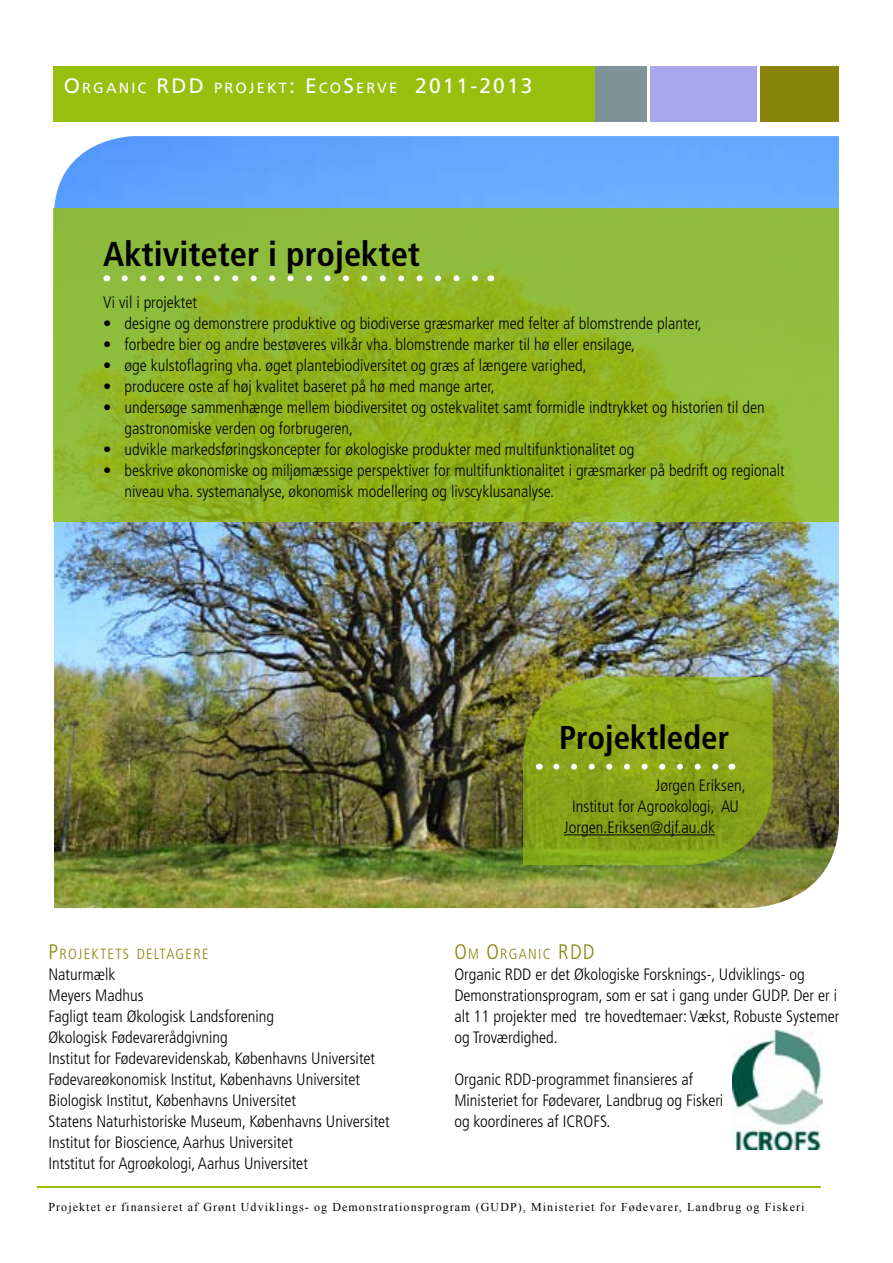
<style>
.page{position:relative;width:893px;height:1263px;background:#fff}
.page>*{position:absolute;margin:0;border:0;box-sizing:border-box;transform-origin:0 0}
.t1{font:700 condensed 34.5px "Frutiger LT Std";color:#000}
.t2{font:700 condensed 33px "Frutiger LT Std";color:#000}
.t3{font:300 condensed 16.5px/21px "Frutiger LT Std";color:#000}
.t4{font:14.7px "Frutiger LT Std";letter-spacing:.145em;color:#fff}
.t5{font:300 condensed 14.7px "Frutiger LT Std";letter-spacing:.085em;color:#89840c}
.t6{font:12px "Times New Roman";letter-spacing:.09em;color:#000}
.s1{font-size:21px}
</style>
<div class="page">
<div style="left:54px;top:66px;width:785px;height:55px;background:#97bf0d"></div>
<img style="left:54px;top:136px;width:785px;height:772px">
<svg style="left:523px;top:677px;width:250px;height:188px;background:#89a21d"></svg>
<hr style="left:564px;top:834px;width:151px;height:1px;background:#000">
<hr style="left:37px;top:1186px;width:783px;height:2px;background:#97bf0d">
<div style="left:601px;top:66px;width:238px;height:55px;background:#fff"></div>
<div style="left:595px;top:66px;width:51px;height:55px;background:#7f9298"></div>
<div style="left:650px;top:66px;width:107px;height:55px;background:#a8a7ed"></div>
<div style="left:760px;top:66px;width:79px;height:55px;background:#89840c"></div>
<svg style="left:54px;top:208px;width:785px;height:314px;background:#90b72c"></svg>
<svg style="left:125px;top:275px;width:356px;height:6px"></svg>
<svg style="left:556px;top:764px;width:167px;height:6px"></svg>
<img style="left:732px;top:1031px;width:91px;height:118px">
<p class="t4" style="left:64px;top:79px;width:470px"><span class="s1">O</span>RGANIC <span class="s1">RDD</span> PROJEKT<span class="s1">: E</span> CO<span class="s1">S</span>ERVE <span class="s1">2011-2013</span></p>
<h1 class="t1" style="left:103px;top:234px;width:318px">Aktiviteter i projektet</h1>
<p class="t3" style="left:103px;top:292px;width:95px">Vi vil i projektet</p>
<p class="t3" style="left:103px;top:313px;width:600px">• designe og demonstrere produktive og biodiverse græsmarker med felter af blomstrende planter,</p>
<p class="t3" style="left:103px;top:334px;width:533px">• forbedre bier og andre bestøveres vilkår vha. blomstrende marker til hø eller ensilage,</p>
<p class="t3" style="left:103px;top:355px;width:485px">• øge kulstoflagring vha. øget plantebiodiversitet og græs af længere varighed,</p>
<p class="t3" style="left:103px;top:376px;width:393px">• producere oste af høj kvalitet baseret på hø med mange arter,</p>
<p class="t3" style="left:125px;top:397px;width:642px;text-indent:-21px">• undersøge sammenhænge mellem biodiversitet og ostekvalitet samt formidle indtrykket og historien til den gastronomiske verden og forbrugeren,</p>
<p class="t3" style="left:103px;top:439px;width:533px">• udvikle markedsføringskoncepter for økologiske produkter med multifunktionalitet og</p>
<p class="t3" style="left:125px;top:460px;width:662px;text-indent:-21px">• beskrive økonomiske og miljømæssige perspektiver for multifunktionalitet i græsmarker på bedrift og regionalt niveau vha. systemanalyse, økonomisk modellering og livscyklusanalyse.</p>
<p class="t5" style="left:48px;top:946px;width:162px"><span class="s1">P</span>ROJEKTETS DELTAGERE</p>
<p class="t3" style="left:48px;top:964px;width:343px">Naturmælk<br>Meyers Madhus<br>Fagligt team Økologisk Landsforening<br>Økologisk Fødevarerådgivning<br>Institut for Fødevarevidenskab, Københavns Universitet Fødevareøkonomisk Institut, Københavns Universitet Biologisk Institut, Københavns Universitet<br>Statens Naturhistoriske Museum, Københavns Universitet Institut for Bioscience, Aarhus Universitet<br>Intstitut for Agroøkologi, Aarhus Universitet</p>
<h2 class="t2" style="left:559px;top:718px;width:172px">Projektleder</h2>
<p class="t3" style="left:655px;top:775px;width:92px">Jørgen Eriksen,</p>
<p class="t3" style="left:572px;top:796px;width:168px">Institut for Agroøkologi, AU</p>
<p class="t3" style="left:564px;top:817px;width:153px">Jorgen.Eriksen@djf.au.dk</p>
<p class="t5" style="left:454px;top:946px;width:117px"><span class="s1">O</span>M <span class="s1">O</span>RGANIC <span class="s1">RDD</span></p>
<p class="t3" style="left:454px;top:964px;width:387px">Organic RDD er det Økologiske Forsknings-, Udviklings- og Demonstrationsprogram, som er sat i gang under GUDP. Der er i alt 11 projekter med tre hovedtemaer: Vækst, Robuste Systemer og Troværdighed.</p>
<p class="t3" style="left:454px;top:1069px;width:270px">Organic RDD-programmet finansieres af<br>Ministeriet for Fødevarer, Landbrug og Fiskeri og koordineres af ICROFS.</p>
<p class="t6" style="left:48px;top:1199px;width:758px">Projektet er finansieret af Grønt Udviklings- og Demonstrationsprogram (GUDP), Ministeriet for Fødevarer, Landbrug og Fiskeri</p>
</div>
